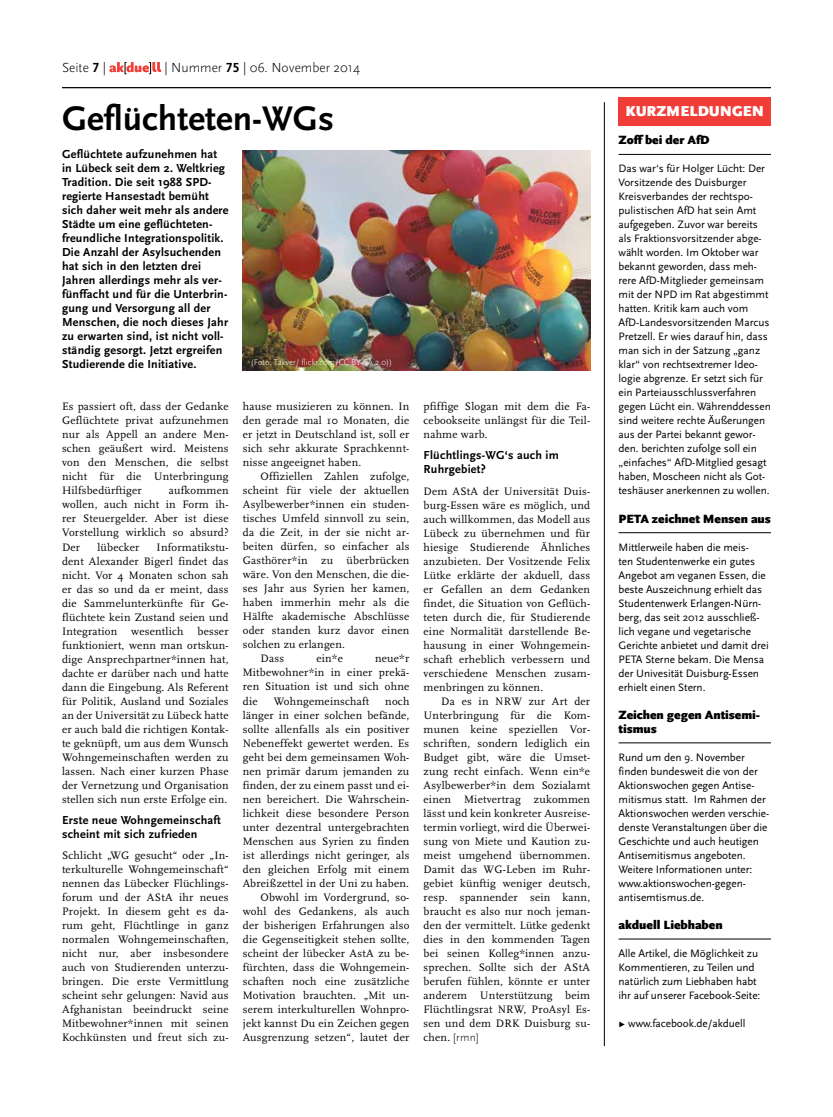
<style>
.page{position:relative;width:833px;height:1117px;background:#fff}
.page>*{position:absolute;margin:0;border:0;box-sizing:border-box;transform-origin:0 0}
.t1{font:700 35.62px "Scala Sans";color:#000}
.t2{font:900 15px "Scala Sans";color:#fff}
.t3{font:300 13.75px "Scala Sans";color:#000}
.t4{font:900 12.5px/14px "Scala Sans";letter-spacing:-.005em;color:#000}
.t5{font:700 12.12px/14px "Scala Sans";letter-spacing:.02em;color:#000}
.t6{font:11.25px/14px "Scala";letter-spacing:.02em;color:#000;text-align:justify}
.t7{font:11.25px/14px "Scala Sans";letter-spacing:-.005em;color:#000}
.t8{font:300 8.75px "Scala Sans";color:#fff}
.s1{font-family:"Scala Sans Caps";font-weight:700}
.s2{font-family:"Scala Sans";font-weight:300}
</style>
<div class="page">
<hr style="left:62px;top:87px;width:709px;height:1px;background:#000">
<svg style="left:109px;top:62px;width:52px;height:12px"></svg>
<hr style="left:604px;top:102px;width:1px;height:943px;background:#000">
<div style="left:618px;top:97px;width:153px;height:28px;background:#f13d37"></div>
<hr style="left:618px;top:154px;width:153px;height:1px;background:#000">
<hr style="left:618px;top:532px;width:153px;height:1px;background:#000">
<hr style="left:618px;top:742px;width:153px;height:1px;background:#000">
<hr style="left:618px;top:938px;width:153px;height:1px;background:#000">
<img style="left:243px;top:150px;width:347px;height:220px">
<p class="t3" style="left:62px;top:60px;width:45px">Seite <span class="s1">7</span> |</p>
<p class="t3" style="left:165px;top:60px;width:197px">| Nummer <span class="s1">75</span> | 06. November 2014</p>
<h1 class="t1" style="left:62px;top:99px;width:273px">Geflüchteten-WGs</h1>
<p class="t5" style="left:62px;top:148px;width:168px">Geflüchtete aufzunehmen hat in Lübeck seit dem 2. Weltkrieg<br>Tradition. Die seit 1988 SPD&shy;regierte Hansestadt bemüht sich daher weit mehr als andere<br>Städte um eine geflüchteten&shy;freundliche Integrationspolitik.<br>Die Anzahl der Asylsuchenden hat sich in den letzten drei<br>Jahren allerdings mehr als ver&shy;fünffacht und für die Unterbrin&shy;gung und Versorgung all der<br>Menschen, die noch dieses Jahr zu erwarten sind, ist nicht voll&shy;ständig gesorgt. Jetzt ergreifen<br>Studierende die Initiative.</p>
<p class="t6" style="left:62px;top:400px;width:168px">Es passiert oft, dass der Gedanke Geflüchtete privat aufzunehmen nur als Appell an andere Men&shy;schen geäußert wird. Meistens von den Menschen, die selbst nicht für die Unterbringung Hilfsbedürftiger</p>
<p class="t6" style="left:62px;top:484px;width:168px;text-indent:107px">aufkommen wollen, auch nicht in Form ih&shy;rer Steuergelder. Aber ist diese Vorstellung wirklich so absurd?<br>Der</p>
<p class="t6" style="left:62px;top:540px;width:168px;text-indent:95px">Informatikstu&shy;dent Alexander Bigerl findet das nicht. Vor 4 Monaten schon sah er das so und da er meint, dass die Sammelunterkünfte für Ge&shy;flüchtete kein Zustand seien und Integration wesentlich besser funktioniert, wenn man ortskun&shy;dige Ansprechpartner*innen hat, dachte er darüber nach und hatte dann die Eingebung. Als Referent für Politik, Ausland und Soziales an der Universität zu Lübeck hatte er auch bald die richtigen Kontak&shy;te geknüpft, um aus dem Wunsch Wohngemeinschaften werden zu lassen. Nach einer kurzen Phase der Vernetzung und Organisation stellen sich nun erste Erfolge ein.</p>
<p class="t5" style="left:62px;top:813px;width:160px">Erste neue Wohngemeinschaft scheint mit sich zufrieden</p>
<p class="t6" style="left:62px;top:848px;width:168px">Schlicht „WG gesucht“ oder „In&shy;terkulturelle Wohngemeinschaft“ nennen das Lübecker Flüchlings&shy;forum und der AStA ihr neues Projekt. In diesem geht es da&shy;rum geht, Flüchtlinge in ganz normalen Wohngemeinschaften, nicht nur, aber insbesondere auch von Studierenden unterzu&shy;bringen. Die erste Vermittlung scheint sehr gelungen: Navid aus Afghanistan beeindruckt seine Mitbewohner*innen mit seinen Kochkünsten und freut sich zu-</p>
<p class="t6" style="left:97px;top:540px;width:43px">lübecker</p>
<p class="t8" style="left:251px;top:358px;width:143px">(Foto: Takver/ flickr.com/CC BY-SA 2.0))</p>
<p class="t6" style="left:243px;top:400px;width:168px">hause musizieren zu können. In den gerade mal 10 Monaten, die er jetzt in Deutschland ist, soll er sich sehr akkurate Sprachkennt&shy;nisse angeeignet haben.</p>
<p class="t6" style="left:260px;top:470px;width:150px">Offiziellen Zahlen zufolge,</p>
<p class="t6" style="left:243px;top:484px;width:168px">scheint für viele der aktuellen</p>
<p class="t6" style="left:243px;top:498px;width:168px">Asylbewerber*innen ein studen-</p>
<p class="t6" style="left:243px;top:512px;width:168px">tisches Umfeld sinnvoll zu sein,</p>
<p class="t6" style="left:243px;top:526px;width:168px">da die Zeit, in der sie nicht ar-</p>
<p class="t6" style="left:243px;top:540px;width:168px">beiten dürfen, so einfacher als</p>
<p class="t6" style="left:243px;top:554px;width:168px">Gasthörer*in zu überbrücken</p>
<p class="t6" style="left:243px;top:568px;width:168px">wäre. Von den Menschen, die die-</p>
<p class="t6" style="left:243px;top:582px;width:168px">ses Jahr aus Syrien her kamen,</p>
<p class="t6" style="left:243px;top:596px;width:168px">haben immerhin mehr als die</p>
<p class="t6" style="left:243px;top:610px;width:168px">Hälfte akademische Abschlüsse</p>
<p class="t6" style="left:243px;top:624px;width:168px">oder standen kurz davor einen</p>
<p class="t6" style="left:243px;top:638px;width:104px">solchen zu erlangen.</p>
<p class="t6" style="left:260px;top:652px;width:25px">Dass</p>
<p class="t6" style="left:316px;top:652px;width:28px">ein*e</p>
<p class="t6" style="left:243px;top:652px;width:168px;text-indent:132px">neue*r Mitbewohner*in in einer prekä&shy;ren Situation ist und sich ohne die</p>
<p class="t6" style="left:274px;top:694px;width:97px">Wohngemeinschaft</p>
<p class="t6" style="left:243px;top:694px;width:168px;text-align:right">noch<br>länger in einer solchen befände, sollte allenfalls als ein positiver<br>Nebeneffekt gewertet werden. Es geht bei dem gemeinsamen Woh&shy;nen primär darum jemanden zu finden, der zu einem passt und ei&shy;nen bereichert. Die Wahrschein&shy;lichkeit diese besondere Person unter dezentral untergebrachten<br>Menschen aus Syrien zu finden ist allerdings nicht geringer, als den gleichen Erfolg mit einem<br>Abreißzettel in der Uni zu haben.<br>Obwohl im Vordergrund, so&shy;wohl des Gedankens, als auch der bisherigen Erfahrungen also die Gegenseitigkeit stehen sollte, scheint der lübecker AstA zu be&shy;fürchten, dass die Wohngemein&shy;schaften noch eine zusätzliche<br>Motivation brauchten. „Mit un&shy;serem interkulturellen Wohnpro&shy;jekt kannst Du ein Zeichen gegen<br>Ausgrenzung setzen“, lautet der</p>
<p class="t6" style="left:423px;top:399px;width:168px">pfiffige Slogan mit dem die Fa&shy;cebookseite unlängst für die Teil&shy;nahme warb.</p>
<p class="t5" style="left:423px;top:449px;width:137px">Flüchtlings-WG‘s auch im<br>Ruhrgebiet?</p>
<p class="t6" style="left:423px;top:484px;width:168px">Dem AStA der Universität Duis&shy;burg-Essen wäre es möglich, und auch willkommen, das Modell aus Lübeck zu übernehmen und für hiesige Studierende Ähnliches anzubieten. Der Vositzende Felix Lütke erklärte der akduell, dass er Gefallen an dem Gedanken findet, die Situation von Geflüch&shy;teten durch die, für Studierende eine Normalität darstellende Be&shy;hausung in einer Wohngemein&shy;schaft erheblich verbessern und verschiedene Menschen zusam&shy;menbringen zu können.</p>
<p class="t6" style="left:423px;top:694px;width:168px;text-indent:18px">Da es in NRW zur Art der Unterbringung für die Kom&shy;munen keine speziellen Vor&shy;schriften, sondern lediglich ein Budget gibt, wäre die Umset&shy;zung recht einfach. Wenn ein*e Asylbewerber*in dem Sozialamt einen Mietvertrag zukommen lässt und kein konkreter Ausreise&shy;termin vorliegt, wird die Überwei&shy;sung von Miete und Kaution zu&shy;meist umgehend übernommen.<br>Damit das WG-Leben im Ruhr&shy;gebiet künftig weniger deutsch, resp. spannender sein kann, braucht es also nur noch jeman&shy;den der vermittelt. Lütke gedenkt dies in den kommenden Tagen bei seinen Kolleg*innen anzu&shy;sprechen. Sollte sich der AStA berufen fühlen, könnte er unter anderem Unterstützung beim Flüchtlingsrat NRW, ProAsyl Es&shy;sen und dem DRK Duisburg su&shy;chen. <span class="s2">[rmn]</span></p>
<h2 class="t2" style="left:625px;top:103px;width:140px">kurzmeldungen</h2>
<p class="t4" style="left:618px;top:134px;width:91px">Zoff bei der AfD</p>
<p class="t7" style="left:618px;top:162px;width:154px">Das war‘s für Holger Lücht: Der<br>Vorsitzende des Duisburger<br>Kreisverbandes der rechtspo&shy;pulistischen AfD hat sein Amt aufgegeben. Zuvor war bereits als Fraktionsvorsitzender abge&shy;wählt worden. Im Oktober war bekannt geworden, dass meh&shy;rere AfD-Mitglieder gemeinsam mit der NPD im Rat abgestimmt hatten. Kritik kam auch vom<br>AfD-Landesvorsitzenden Marcus<br>Pretzell. Er wies darauf hin, dass man sich in der Satzung „ganz klar“ von rechtsextremer Ideo&shy;logie abgrenze. Er setzt sich für ein Parteiausschlussverfahren gegen Lücht ein. Währenddessen sind weitere rechte Äußerungen aus der Partei bekannt gewor&shy;den. berichten zufolge soll ein „einfaches“ AfD-Mitglied gesagt haben, Moscheen nicht als Got&shy;teshäuser anerkennen zu wollen.</p>
<p class="t4" style="left:618px;top:512px;width:154px">PETA zeichnet M ensen aus</p>
<p class="t7" style="left:618px;top:540px;width:152px">Mittlerweile haben die meis-<br>ten Studentenwerke ein gutes<br>Angebot am veganen Essen, die beste Auszeichnung erhielt das<br>Studentenwerk Erlangen-Nürn&shy;berg, das seit 2012 ausschließ&shy;lich vegane und vegetarische<br>Gerichte anbietet und damit drei<br>PETA Sterne bekam. Die Mensa der Univesität Duisburg-Essen erhielt einen Stern.</p>
<p class="t4" style="left:618px;top:708px;width:143px">Zeichen gegen Antisemi&shy;tismus</p>
<p class="t7" style="left:618px;top:750px;width:152px">Rund um den 9. November finden bundesweit die von der<br>Aktionswochen gegen Antise&shy;mitismus statt. Im Rahmen der<br>Aktionswochen werden verschie&shy;denste Veranstaltungen über die<br>Geschichte und auch heutigen<br>Antisemitismus angeboten.<br>Weitere Informationen unter: www.aktionswochen-gegen&shy;antisemtismus.de.</p>
<p class="t4" style="left:618px;top:918px;width:106px">akduell Liebhaben</p>
<p class="t7" style="left:618px;top:946px;width:143px">Alle Artikel, die Möglichkeit zu<br>Kommentieren, zu Teilen und natürlich zum Liebhaben habt ihr auf unserer Facebook-Seite:</p>
<p class="t7" style="left:618px;top:1016px;width:128px">Ω www.facebook.de/akduell</p>
</div>
